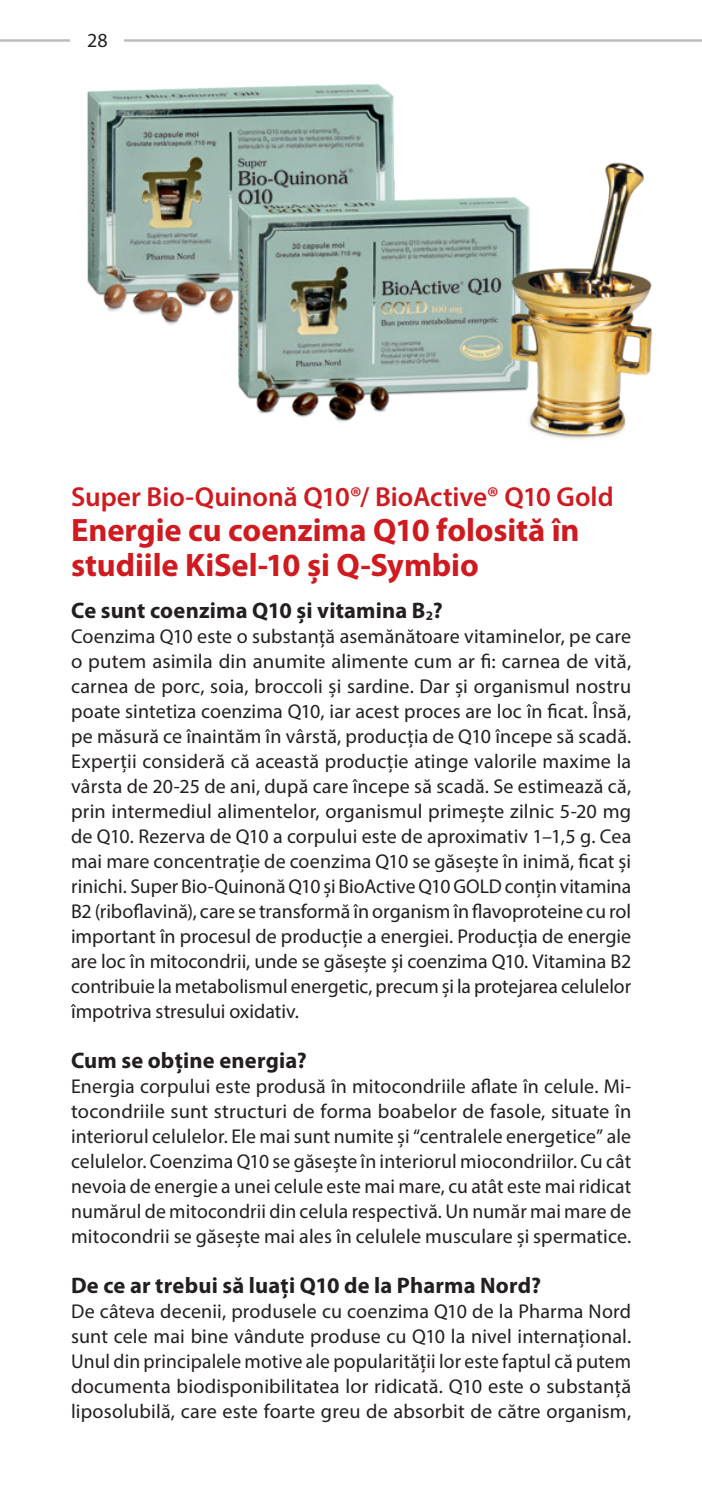
<style>
.page{position:relative;width:702px;height:1489px;background:#fff}
.page>*{position:absolute;margin:0;border:0;box-sizing:border-box;transform-origin:0 0}
.t1{font:700 32.5px/35px "Myriad Pro";letter-spacing:-.005em;color:#cf1a20}
.t2{font:600 27.5px "Myriad Pro";letter-spacing:-.005em;color:#cf1a20}
.t3{font:700 22.5px "Myriad Pro";letter-spacing:.01em;color:#231f20}
.t4{font:20px/25px "Myriad Pro";letter-spacing:.005em;color:#231f20;text-align:justify}
</style>
<div class="page">
<hr style="left:0;top:39px;width:702px;height:3px;background:#231f20">
<img style="left:35px;top:39px;width:524px;height:286px">
<img style="left:191px;top:150px;width:462px;height:290px">
<p class="t4" style="left:87px;top:28px;width:22px">28</p>
<h2 class="t2" style="left:71px;top:479px;width:544px">Super Bio-Quinonă Q10®/ BioActive® Q10 Gold</h2>
<h1 class="t1" style="left:71px;top:512px;width:510px">Energie cu coenzima Q10 folosită în studiile KiSel-10 și Q-Symbio</h1>
<p class="t3" style="left:71px;top:595px;width:373px">Ce sunt coenzima Q10 şi vitamina B<sub>2</sub>?</p>
<p class="t4" style="left:71px;top:623px;width:561px">Coenzima Q10 este o substanță asemănătoare vitaminelor, pe care o putem asimila din anumite alimente cum ar fi: carnea de vită, carnea de porc, soia, broccoli și sardine. Dar și organismul nostru poate sintetiza coenzima Q10, iar acest proces are loc în ficat. Însă, pe măsură ce înaintăm în vârstă, producția de Q10 începe să scadă.<br>Experții consideră că această producție atinge valorile maxime la vârsta de 20-25 de ani, după care începe să scadă. Se estimează că, prin intermediul alimentelor, organismul primește zilnic 5-20 mg de Q10. Rezerva de Q10 a corpului este de aproximativ 1–1,5 g. Cea mai mare concentrație de coenzima Q10 se găsește în inimă, ficat și rinichi. Super Bio-Quinonă Q10 și BioActive Q10 GOLD conțin vitamina B2 (riboflavină), care se transformă în organism în flavoproteine cu rol important în procesul de producție a energiei. Producția de energie are loc în mitocondrii, unde se găsește și coenzima Q10. Vitamina B2 contribuie la metabolismul energetic, precum și la protejarea celulelor împotriva stresului oxidativ.</p>
<p class="t3" style="left:71px;top:1045px;width:237px">Cum se obţine energia?</p>
<p class="t4" style="left:71px;top:1073px;width:561px">Energia corpului este produsă în mitocondriile aflate în celule. Mi&shy;tocondriile sunt structuri de forma boabelor de fasole, situate în interiorul celulelor. Ele mai sunt numite și “centralele energetice” ale celulelor. Coenzima Q10 se găsește în interiorul miocondriilor. Cu cât nevoia de energie a unei celule este mai mare, cu atât este mai ridicat numărul de mitocondrii din celula respectivă. Un număr mai mare de mitocondrii se găsește mai ales în celulele musculare și spermatice.</p>
<p class="t3" style="left:71px;top:1270px;width:471px">De ce ar trebui să luaţi Q10 de la Pharma Nord?</p>
<p class="t4" style="left:71px;top:1298px;width:561px">De câteva decenii, produsele cu coenzima Q10 de la Pharma Nord sunt cele mai bine vândute produse cu Q10 la nivel internațional.<br>Unul din principalele motive ale popularității lor este faptul că putem documenta biodisponibilitatea lor ridicată. Q10 este o substanță liposolubilă, care este foarte greu de absorbit de către organism,</p>
</div>
